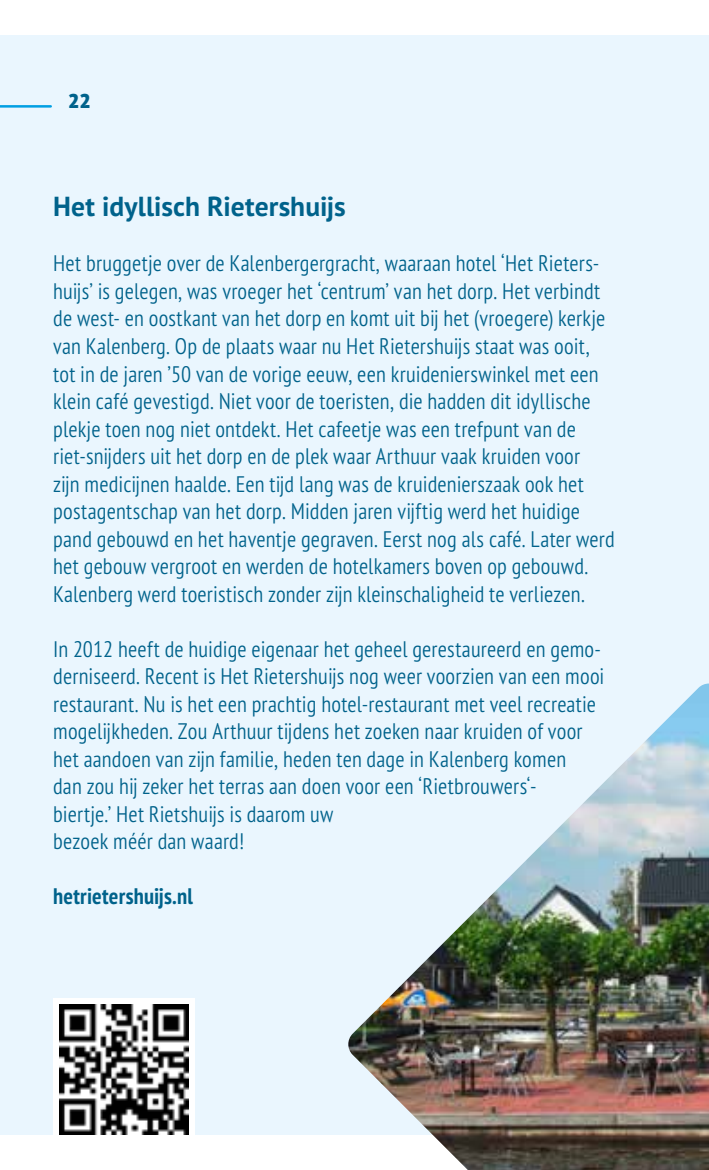
<style>
.page{position:relative;width:709px;height:1170px;background:#fff}
.page>*{position:absolute;margin:0;border:0;box-sizing:border-box;transform-origin:0 0}
.t1{font:700 27.5px "PT Sans Pro";color:#00628b}
.t2{font:300 condensed 22.5px/27.5px "PT Sans Pro";letter-spacing:.01em;color:#00628b}
.t3{font:700 condensed 22.5px "PT Sans Pro";letter-spacing:.01em;color:#00628b}
.t4{font:900 20px "PT Sans Pro";color:#00628b}
</style>
<div class="page">
<div style="left:0;top:35px;width:709px;height:1099px;background:#eaf6fe"></div>
<img style="left:347px;top:683px;width:362px;height:486px">
<div style="left:53px;top:998px;width:142px;height:171px;background:#fff"></div>
<img style="left:59px;top:1004px;width:130px;height:129px">
<hr style="left:0;top:105px;width:51px;height:3px;background:#009fe3">
<p class="t4" style="left:67px;top:87px;width:26px">22</p>
<p class="t1" style="left:53px;top:189px;width:294px">Het idyllisch Rietershuijs</p>
<p class="t2" style="left:53px;top:249px;width:563px">Het bruggetje over de Kalenbergergracht, waaraan hotel ‘Het Rieters&shy;huijs’ is gelegen, was vroeger het ‘centrum’ van het dorp. Het verbindt de west- en oostkant van het dorp en komt uit bij het (vroegere) kerkje van Kalenberg. Op de plaats waar nu Het Rietershuijs staat was ooit, tot in de jaren ’50 van de vorige eeuw, een kruidenierswinkel met een klein café gevestigd. Niet voor de toeristen, die hadden dit idyllische plekje toen nog niet ontdekt. Het cafeetje was een trefpunt van de riet-snijders uit het dorp en de plek waar Arthuur vaak kruiden voor<br>zijn medicijnen haalde. Een tijd lang was de kruidenierszaak ook het postagentschap van het dorp. Midden jaren vijftig werd het huidige pand gebouwd en het haventje gegraven. Eerst nog als café. Later werd het gebouw vergroot en werden de hotelkamers boven op gebouwd.<br>Kalenberg werd toeristisch zonder zijn kleinschaligheid te verliezen.</p>
<p class="t2" style="left:53px;top:634px;width:553px">In 2012 heeft de huidige eigenaar het geheel gerestaureerd en gemo&shy;derniseerd. Recent is Het Rietershuijs nog weer voorzien van een mooi restaurant. Nu is het een prachtig hotel-restaurant met veel recreatie mogelijkheden. Zou Arthuur tijdens het zoeken naar kruiden of voor het aandoen van zijn familie, heden ten dage in Kalenberg komen<br>dan zou hij zeker het terras aan doen voor een ‘Rietbrouwers‘-<br>biertje.’ Het Rietshuijs is daarom uw<br>bezoek méér dan waard!</p>
<p class="t3" style="left:53px;top:881px;width:141px">hetrietershuijs.nl</p>
</div>
